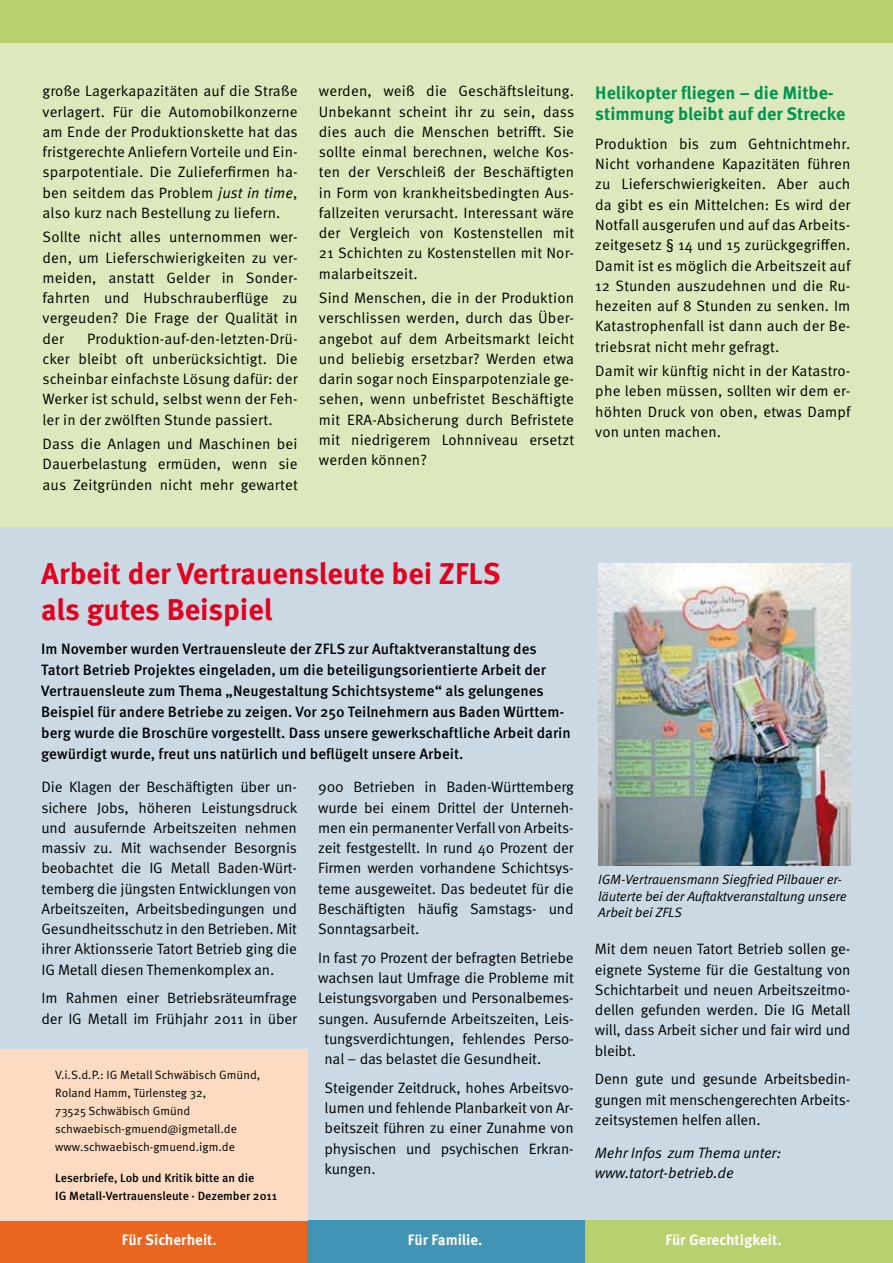
<style>
.page{position:relative;width:893px;height:1263px;background:#fff}
.page>*{position:absolute;margin:0;border:0;box-sizing:border-box;transform-origin:0 0}
.t1{font:700 30px/36px "Meta Pro";color:#e20020}
.t2{font:700 18px/21.6px "Meta Pro";color:#019350}
.t3{font:15px/20.2px "Meta Pro";letter-spacing:-.01em;color:#000;text-align:justify}
.t4{font:500 15px/21px "Meta Pro";color:#000}
.t5{font:italic 15px/20.2px "Meta Pro";letter-spacing:-.01em;color:#000}
.t6{font:700 15px "Meta Pro";color:#fff}
.t7{font:italic 13.5px/16.5px "Meta Pro";letter-spacing:-.01em;color:#000}
.t8{font:12px/18px "Meta Pro";color:#000}
.t9{font:500 12px/18px "Meta Pro";color:#000}
.s1{font-style:italic}
</style>
<div class="page">
<div style="left:0;top:43px;width:893px;height:489px;background:#dde9bc"></div>
<div style="left:0;top:527px;width:893px;height:693px;background:#cad9e4"></div>
<div style="left:0;top:0;width:893px;height:43px;background:#b8d16f"></div>
<div style="left:0;top:1220px;width:308px;height:43px;background:#ea651f"></div>
<div style="left:307px;top:1220px;width:278px;height:43px;background:#4294b5"></div>
<div style="left:585px;top:1220px;width:308px;height:43px;background:#b8d16f"></div>
<img style="left:598px;top:564px;width:252px;height:301px">
<div style="left:0;top:1048px;width:308px;height:172px;background:#fcdbc2"></div>
<p class="t3" style="left:43px;top:81px;width:257px">große Lagerkapazitäten auf die Straße verlagert. Für die Automobilkonzerne am Ende der Produktionskette hat das fristgerechte Anliefern Vorteile und Ein&shy;sparpotentiale. Die Zulieferfirmen ha&shy;ben seitdem das Problem <span class="s1">just in time</span>, also kurz nach Bestellung zu liefern.</p>
<p class="t3" style="left:43px;top:227px;width:257px">Sollte nicht alles unternommen wer&shy;den, um Lieferschwierigkeiten zu ver&shy;meiden, anstatt Gelder in Sonder&shy;fahrten und Hubschrauberflüge zu vergeuden? Die Frage der Qualität in der</p>
<p class="t3" style="left:43px;top:328px;width:257px;text-indent:45px">Produktion-auf-den-letzten-Drü&shy;cker bleibt oft unberücksichtigt. Die scheinbar einfachste Lösung dafür: der Werker ist schuld, selbst wenn der Feh&shy;ler in der zwölften Stunde passiert.</p>
<p class="t3" style="left:43px;top:434px;width:257px">Dass die Anlagen und Maschinen bei Dauerbelastung ermüden, wenn sie aus Zeitgründen nicht mehr gewartet</p>
<p class="t3" style="left:319px;top:81px;width:257px">werden, weiß die Geschäftsleitung.<br>Unbekannt scheint ihr zu sein, dass dies auch die Menschen betrifft. Sie sollte einmal berechnen, welche Kos&shy;ten der Verschleiß der Beschäftigten in Form von krankheitsbedingten Aus&shy;fallzeiten verursacht. Interessant wäre der Vergleich von Kostenstellen mit 21 Schichten zu Kostenstellen mit Nor&shy;malarbeitszeit.</p>
<p class="t3" style="left:319px;top:288px;width:257px">Sind Menschen, die in der Produktion verschlissen werden, durch das Über&shy;angebot auf dem Arbeitsmarkt leicht und beliebig ersetzbar? Werden etwa darin sogar noch Einsparpotenziale ge&shy;sehen, wenn unbefristet Beschäftigte mit ERA-Absicherung durch Befristete mit niedrigerem Lohnniveau ersetzt werden können?</p>
<p class="t2" style="left:595px;top:82px;width:251px">Helikopter fliegen – die Mitbe&shy;stimmung bleibt auf der Strecke</p>
<p class="t3" style="left:595px;top:134px;width:257px">Produktion bis zum Gehtnichtmehr.<br>Nicht vorhandene Kapazitäten führen zu Lieferschwierigkeiten. Aber auch da gibt es ein Mittelchen: Es wird der Notfall ausgerufen und auf das Arbeits&shy;zeitgesetz § 14 und 15 zurückgegriffen.<br>Damit ist es möglich die Arbeitszeit auf 12 Stunden auszudehnen und die Ru&shy;hezeiten auf 8 Stunden zu senken. Im Katastrophenfall ist dann auch der Be&shy;triebsrat nicht mehr gefragt.</p>
<p class="t3" style="left:595px;top:361px;width:257px">Damit wir künftig nicht in der Katastro&shy;phe leben müssen, sollten wir dem er&shy;höhten Druck von oben, etwas Dampf von unten machen.</p>
<h1 class="t1" style="left:41px;top:556px;width:461px">Arbeit der Vertrauensleute bei ZFLS als gutes Beispiel</h1>
<p class="t4" style="left:41px;top:638px;width:531px">Im November wurden Vertrauensleute der ZFLS zur Auftaktveranstaltung des Tatort Betrieb Projektes eingeladen, um die beteiligungsorientierte Arbeit der Vertrauensleute zum Thema „Neugestaltung Schichtsysteme“ als gelungenes Beispiel für andere Betriebe zu zeigen. Vor 250 Teilnehmern aus Baden Württem&shy;berg wurde die Broschüre vorgestellt. Dass unsere gewerkschaftliche Arbeit darin gewürdigt wurde, freut uns natürlich und beflügelt unsere Arbeit.</p>
<p class="t3" style="left:41px;top:777px;width:257px">Die Klagen der Beschäftigten über un&shy;sichere Jobs, höheren Leistungsdruck und ausufernde Arbeitszeiten nehmen massiv zu. Mit wachsender Besorgnis beobachtet die IG Metall Baden-Würt&shy;temberg die jüngsten Entwicklungen von Arbeitszeiten, Arbeitsbedingungen und Gesundheitsschutz in den Betrieben. Mit ihrer Aktionsserie Tatort Betrieb ging die IG Metall diesen Themenkomplex an.</p>
<p class="t3" style="left:41px;top:988px;width:257px">Im Rahmen einer Betriebsräteumfrage der IG Metall im Frühjahr 2011 in über</p>
<p class="t8" style="left:55px;top:1066px;width:207px">V.i.S.d.P.: IG Metall Schwäbisch Gmünd,<br>Roland Hamm, Türlensteg 32,<br>73525 Schwäbisch Gmünd schwaebisch-gmuend@igmetall.de www.schwaebisch-gmuend.igm.de</p>
<p class="t9" style="left:55px;top:1169px;width:223px">Leserbriefe, Lob und Kritik bitte an die<br>IG Metall-Vertrauensleute · Dezember 2011</p>
<p class="t3" style="left:318px;top:777px;width:257px">900 Betrieben in Baden-Württemberg wurde bei einem Drittel der Unterneh&shy;men ein permanenter Verfall von Arbeits&shy;zeit festgestellt. In rund 40 Prozent der Firmen werden vorhandene Schichtsys&shy;teme ausgeweitet. Das bedeutet für die Beschäftigten häufig Samstags- und Sonntagsarbeit.</p>
<p class="t3" style="left:318px;top:948px;width:257px">In fast 70 Prozent der befragten Betriebe</p>
<p class="t3" style="left:318px;top:968px;width:257px">wachsen laut Umfrage die Probleme mit</p>
<p class="t3" style="left:318px;top:988px;width:257px">Leistungsvorgaben und Personalbemes-</p>
<p class="t3" style="left:318px;top:1008px;width:257px">sungen. Ausufernde Arbeitszeiten, Leis-</p>
<p class="t3" style="left:325px;top:1029px;width:251px">tungsverdichtungen, fehlendes Perso-</p>
<p class="t3" style="left:325px;top:1049px;width:218px">nal – das belastet die Gesundheit.</p>
<p class="t3" style="left:325px;top:1078px;width:251px">Steigender Zeitdruck, hohes Arbeitsvo&shy;lumen und fehlende Planbarkeit von Ar&shy;beitszeit führen zu einer Zunahme von physischen und psychischen Erkran&shy;kungen.</p>
<p class="t7" style="left:598px;top:872px;width:250px">IGM-Vertrauensmann Siegfried Pilbauer er&shy;läuterte bei der Auftaktveranstaltung unsere<br>Arbeit bei ZFLS</p>
<p class="t3" style="left:595px;top:939px;width:257px">Mit dem neuen Tatort Betrieb sollen ge&shy;eignete Systeme für die Gestaltung von Schichtarbeit und neuen Arbeitszeitmo&shy;dellen gefunden werden. Die IG Metall will, dass Arbeit sicher und fair wird und bleibt.</p>
<p class="t3" style="left:595px;top:1069px;width:257px">Denn gute und gesunde Arbeitsbedin&shy;gungen mit menschengerechten Arbeits&shy;zeitsystemen helfen allen.</p>
<p class="t5" style="left:595px;top:1143px;width:188px">Mehr Infos zum Thema unter: www.tatort-betrieb.de</p>
<p class="t6" style="left:122px;top:1230px;width:97px">Für Sicherheit.</p>
<p class="t6" style="left:408px;top:1230px;width:76px">Für Familie.</p>
<p class="t6" style="left:665px;top:1230px;width:118px">Für Gerechtigkeit.</p>
</div>
